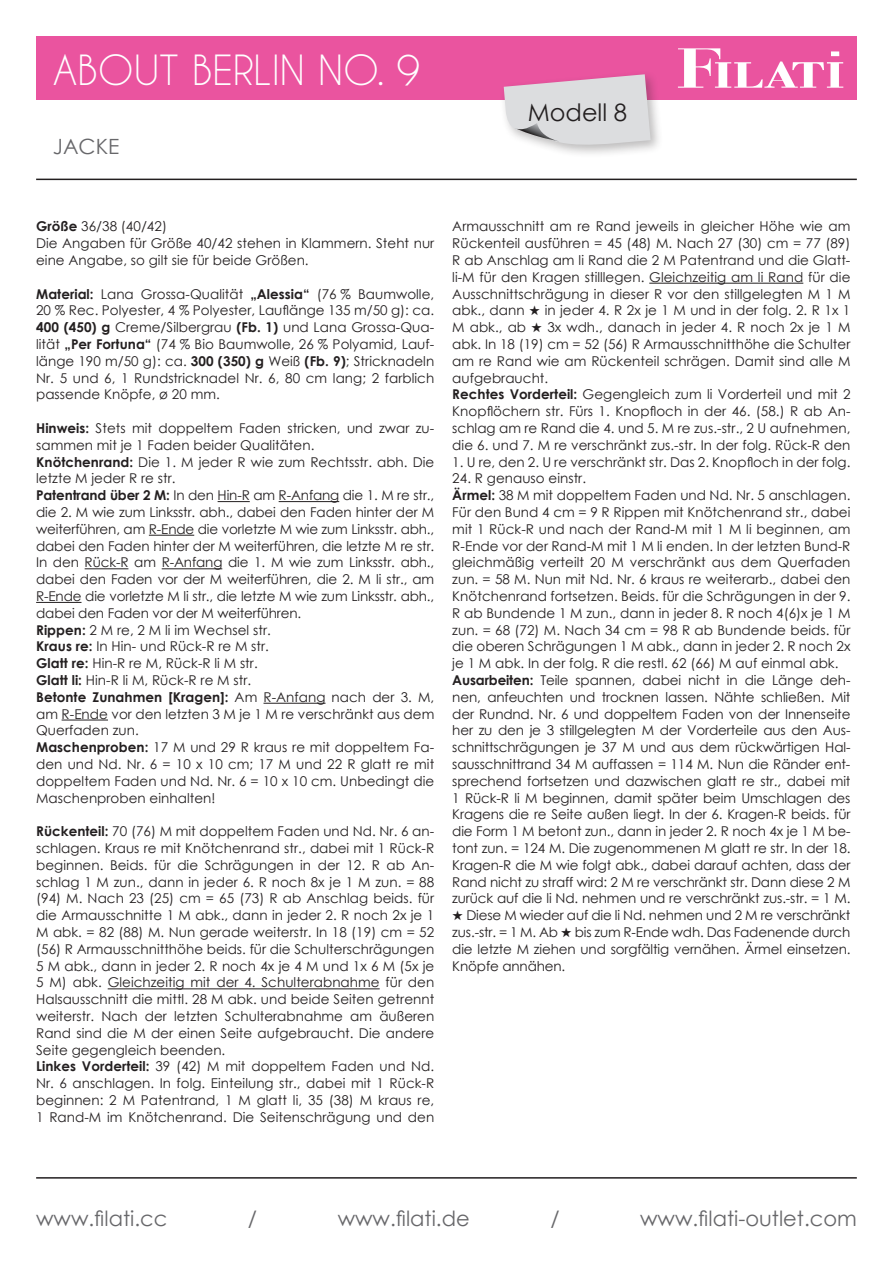
<style>
.page{position:relative;width:893px;height:1263px;background:#fff}
.page>*{position:absolute;margin:0;border:0;box-sizing:border-box;transform-origin:0 0}
.t1{font:39px "Caviar Dreams";color:#fff}
.t2{font:24px "Century Gothic";color:#231f20}
.t3{font:21px "Century Gothic";color:#67676a}
.t4{font:13.5px/16.8px "Century Gothic";letter-spacing:.005em;color:#231f20}
.s1{font-weight:700}
</style>
<div class="page">
<hr style="left:36px;top:1177px;width:821px;height:1px;background:#231f20">
<hr style="left:36px;top:179px;width:821px;height:1px;background:#231f20">
<div style="left:36px;top:36px;width:821px;height:64px;background:#ea549f"></div>
<svg style="left:678px;top:48px;width:165px;height:40px"></svg>
<div style="left:499px;top:70px;width:165px;height:88px;background:#231f20;opacity:.3"></div>
<svg style="left:504px;top:74px;width:147px;height:76px;background:#dcced7"></svg>
<hr style="left:218px;top:501px;width:32px;height:1px;background:#231f20">
<hr style="left:279px;top:501px;width:60px;height:1px;background:#231f20">
<hr style="left:149px;top:535px;width:45px;height:1px;background:#231f20">
<hr style="left:85px;top:568px;width:43px;height:1px;background:#231f20">
<hr style="left:162px;top:568px;width:60px;height:1px;background:#231f20">
<hr style="left:36px;top:602px;width:46px;height:1px;background:#231f20">
<hr style="left:263px;top:703px;width:62px;height:1px;background:#231f20">
<hr style="left:62px;top:720px;width:46px;height:1px;background:#231f20">
<hr style="left:108px;top:988px;width:272px;height:1px;background:#231f20">
<hr style="left:649px;top:283px;width:154px;height:1px;background:#231f20">
<h1 class="t1" style="left:53px;top:47px;width:369px">ABOUT BERLIN NO. 9</h1>
<h3 class="t3" style="left:53px;top:131px;width:68px">JACKE</h3>
<h2 class="t2" style="left:528px;top:96px;width:101px">Modell 8</h2>
<p class="t4" style="left:36px;top:218px;width:400px"><span class="s1">Größe</span> 36/38 (40/42)<br>Die Angaben für Größe 40/42 stehen in Klammern. Steht nur eine Angabe, so gilt sie für beide Größen.</p>
<p class="t4" style="left:36px;top:285px;width:400px;text-align:justify"><span class="s1">Material:</span> Lana Grossa-Qualität <span class="s1">„Alessia“</span> (76 % Baumwolle, 20 % Rec. Polyester, 4 % Polyester, Lauflänge 135 m/50 g): ca.<br><span class="s1">400 (450) g</span> Creme/Silbergrau <span class="s1">(Fb. 1)</span> und Lana Grossa-Qua&shy;lität <span class="s1">„Per Fortuna“</span> (74 % Bio Baumwolle, 26 % Polyamid, Lauf&shy;länge 190 m/50 g): ca. <span class="s1">300 (350) g</span> Weiß <span class="s1">(Fb. 9)</span>; Stricknadeln Nr. 5 und 6, 1 Rundstricknadel Nr. 6, 80 cm lang; 2 farblich passende Knöpfe, ø 20 mm.</p>
<p class="t4" style="left:36px;top:420px;width:400px"><span class="s1">Hinweis:</span> Stets mit doppeltem Faden stricken, und zwar zu&shy;sammen mit je 1 Faden beider Qualitäten.<br><span class="s1">Knötchenrand:</span> Die 1. M jeder R wie zum Rechtsstr. abh. Die letzte M jeder R re str.<br><span class="s1">Patentrand über 2 M:</span> In den Hin-R am R-Anfang die 1. M re str., die 2. M wie zum Linksstr. abh., dabei den Faden hinter der M weiterführen, am R-Ende die vorletzte M wie zum Linksstr. abh., dabei den Faden hinter der M weiterführen, die letzte M re str.<br>In den Rück-R am R-Anfang die 1. M wie zum Linksstr. abh., dabei den Faden vor der M weiterführen, die 2. M li str., am R-Ende die vorletzte M li str., die letzte M wie zum Linksstr. abh., dabei den Faden vor der M weiterführen.<br><span class="s1">Rippen:</span> 2 M re, 2 M li im Wechsel str.<br><span class="s1">Kraus re:</span> In Hin- und Rück-R re M str.<br><span class="s1">Glatt re:</span> Hin-R re M, Rück-R li M str.<br><span class="s1">Glatt li:</span> Hin-R li M, Rück-R re M str.<br><span class="s1">Betonte Zunahmen [Kragen]:</span> Am R-Anfang nach der 3. M, am R-Ende vor den letzten 3 M je 1 M re verschränkt aus dem Querfaden zun.<br><span class="s1">Maschenproben:</span> 17 M und 29 R kraus re mit doppeltem Fa&shy;den und Nd. Nr. 6 = 10 x 10 cm; 17 M und 22 R glatt re mit doppeltem Faden und Nd. Nr. 6 = 10 x 10 cm. Unbedingt die Maschenproben einhalten!</p>
<p class="t4" style="left:36px;top:823px;width:400px"><span class="s1">Rückenteil:</span> 70 (76) M mit doppeltem Faden und Nd. Nr. 6 an&shy;schlagen. Kraus re mit Knötchenrand str., dabei mit 1 Rück-R beginnen. Beids. für die Schrägungen in der 12. R ab An&shy;schlag 1 M zun., dann in jeder 6. R noch 8x je 1 M zun. = 88 (94) M. Nach 23 (25) cm = 65 (73) R ab Anschlag beids. für die Armausschnitte 1 M abk., dann in jeder 2. R noch 2x je 1<br>M abk. = 82 (88) M. Nun gerade weiterstr. In 18 (19) cm = 52 (56) R Armausschnitthöhe beids. für die Schulterschrägungen 5 M abk., dann in jeder 2. R noch 4x je 4 M und 1x 6 M (5x je 5 M) abk. Gleichzeitig mit der 4. Schulterabnahme für den Halsausschnitt die mittl. 28 M abk. und beide Seiten getrennt weiterstr. Nach der letzten Schulterabnahme am äußeren Rand sind die M der einen Seite aufgebraucht. Die andere Seite gegengleich beenden.<br><span class="s1">Linkes Vorderteil:</span> 39 (42) M mit doppeltem Faden und Nd.<br>Nr. 6 anschlagen. In folg. Einteilung str., dabei mit 1 Rück-R beginnen: 2 M Patentrand, 1 M glatt li, 35 (38) M kraus re, 1 Rand-M im Knötchenrand. Die Seitenschrägung und den</p>
<p class="t4" style="left:452px;top:218px;width:400px">Armausschnitt am re Rand jeweils in gleicher Höhe wie am Rückenteil ausführen = 45 (48) M. Nach 27 (30) cm = 77 (89)<br>R ab Anschlag am li Rand die 2 M Patentrand und die Glatt&shy;li-M für den Kragen stilllegen. Gleichzeitig am li Rand für die Ausschnittschrägung in dieser R vor den stillgelegten M 1 M abk., dann ★ in jeder 4. R 2x je 1 M und in der folg. 2. R 1x 1<br>M abk., ab ★ 3x wdh., danach in jeder 4. R noch 2x je 1 M abk. In 18 (19) cm = 52 (56) R Armausschnitthöhe die Schulter am re Rand wie am Rückenteil schrägen. Damit sind alle M aufgebraucht.<br><span class="s1">Rechtes Vorderteil:</span> Gegengleich zum li Vorderteil und mit 2<br>Knopflöchern str. Fürs 1. Knopfloch in der 46. (58.) R ab An&shy;schlag am re Rand die 4. und 5. M re zus.-str., 2 U aufnehmen, die 6. und 7. M re verschränkt zus.-str. In der folg. Rück-R den</p>
<p class="t4" style="left:452px;top:453px;width:400px">1. U re, den 2. U re verschränkt str. Das 2. Knopfloch in der folg.</p>
<p class="t4" style="left:452px;top:470px;width:400px">24. R genauso einstr.<br><span class="s1">Ärmel:</span> 38 M mit doppeltem Faden und Nd. Nr. 5 anschlagen.<br>Für den Bund 4 cm = 9 R Rippen mit Knötchenrand str., dabei mit 1 Rück-R und nach der Rand-M mit 1 M li beginnen, am R-Ende vor der Rand-M mit 1 M li enden. In der letzten Bund-R gleichmäßig verteilt 20 M verschränkt aus dem Querfaden zun. = 58 M. Nun mit Nd. Nr. 6 kraus re weiterarb., dabei den Knötchenrand fortsetzen. Beids. für die Schrägungen in der 9.<br>R ab Bundende 1 M zun., dann in jeder 8. R noch 4(6)x je 1 M zun. = 68 (72) M. Nach 34 cm = 98 R ab Bundende beids. für die oberen Schrägungen 1 M abk., dann in jeder 2. R noch 2x je 1 M abk. In der folg. R die restl. 62 (66) M auf einmal abk.<br><span class="s1">Ausarbeiten:</span> Teile spannen, dabei nicht in die Länge deh&shy;nen, anfeuchten und trocknen lassen. Nähte schließen. Mit der Rundnd. Nr. 6 und doppeltem Faden von der Innenseite her zu den je 3 stillgelegten M der Vorderteile aus den Aus&shy;schnittschrägungen je 37 M und aus dem rückwärtigen Hal&shy;sausschnittrand 34 M auffassen = 114 M. Nun die Ränder ent&shy;sprechend fortsetzen und dazwischen glatt re str., dabei mit 1 Rück-R li M beginnen, damit später beim Umschlagen des Kragens die re Seite außen liegt. In der 6. Kragen-R beids. für die Form 1 M betont zun., dann in jeder 2. R noch 4x je 1 M be&shy;tont zun. = 124 M. Die zugenommenen M glatt re str. In der 18.<br>Kragen-R die M wie folgt abk., dabei darauf achten, dass der Rand nicht zu straff wird: 2 M re verschränkt str. Dann diese 2 M zurück auf die li Nd. nehmen und re verschränkt zus.-str. = 1 M.</p>
<p class="t4" style="left:452px;top:907px;width:400px;text-align:justify">★ Diese M wieder auf die li Nd. nehmen und 2 M re verschränkt zus.-str. = 1 M. Ab ★ bis zum R-Ende wdh. Das Fadenende durch die letzte M ziehen und sorgfältig vernähen. Ärmel einsetzen.<br>Knöpfe annähen.</p>
<h3 class="t3" style="left:36px;top:1204px;width:133px">www.filati.cc</h3>
<h3 class="t3" style="left:248px;top:1204px;width:11px">/</h3>
<h3 class="t3" style="left:338px;top:1204px;width:134px">www.filati.de</h3>
<h3 class="t3" style="left:550px;top:1204px;width:11px">/</h3>
<h3 class="t3" style="left:640px;top:1204px;width:218px">www.filati-outlet.com</h3>
</div>
